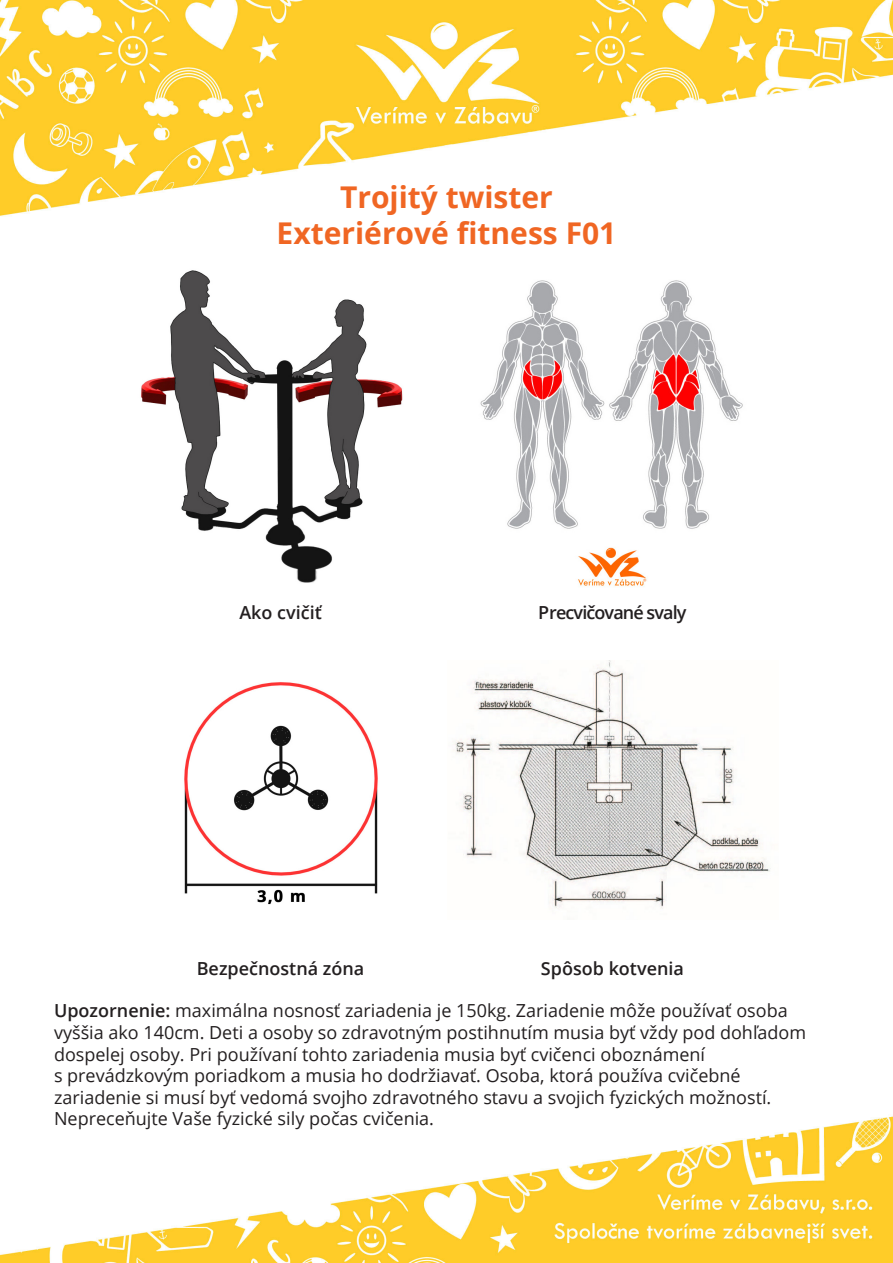
<style>
.page{position:relative;width:893px;height:1263px;background:#fff}
.page>*{position:absolute;margin:0;border:0;box-sizing:border-box;transform-origin:0 0}
.Veľký_Nádpis_-_Oranž{font:700 30px "Open Sans";color:#f06623}
.Text_čierna_12pt{font:18px/21.6px "Open Sans";color:#231f20}
.Text_čierna_12pt-2{font:600 18px "Open Sans";color:#231f20}
.Text_čierna_12pt-3{font:600 18px "Open Sans";letter-spacing:-.05em;color:#231f20}
.s1{font-weight:600}
</style>
<div class="page">
<img style="left:0;top:1116px;width:893px;height:147px">
<img style="left:0;top:0;width:893px;height:216px">
<img style="left:141px;top:270px;width:602px;height:316px">
<img style="left:454px;top:661px;width:317px;height:248px">
<img style="left:184px;top:682px;width:194px;height:223px">
<p class="Veľký_Nádpis_-_Oranž" style="left:340px;top:176px;width:214px">Trojitý twister</p>
<p class="Veľký_Nádpis_-_Oranž" style="left:277px;top:212px;width:341px">Exteriérové fitness F01</p>
<p class="Text_čierna_12pt-2" style="left:239px;top:600px;width:84px">Ako cvičiť</p>
<p class="Text_čierna_12pt-2" style="left:197px;top:956px;width:169px">Bezpečnostná zóna</p>
<p class="Text_čierna_12pt-3" style="left:538px;top:600px;width:150px">Precvičované svaly</p>
<p class="Text_čierna_12pt-2" style="left:541px;top:956px;width:145px">Spôsob kotvenia</p>
<p class="Text_čierna_12pt" style="left:54px;top:999px;width:754px"><span class="s1">Upozornenie:</span> maximálna nosnosť zariadenia je 150kg. Zariadenie môže používať osoba vyššia ako 140cm. Deti a osoby so zdravotným postihnutím musia byť vždy pod dohľadom dospelej osoby. Pri používaní tohto zariadenia musia byť cvičenci oboznámení</p>
<p class="Text_čierna_12pt" style="left:54px;top:1064px;width:688px">s prevádzkovým poriadkom a musia ho dodržiavať. Osoba, ktorá používa cvičebné</p>
<p class="Text_čierna_12pt" style="left:54px;top:1086px;width:719px">zariadenie si musí byť vedomá svojho zdravotného stavu a svojich fyzických možností.</p>
<p class="Text_čierna_12pt" style="left:54px;top:1107px;width:382px">Nepreceňujte Vaše fyzické sily počas cvičenia.</p>
</div>
